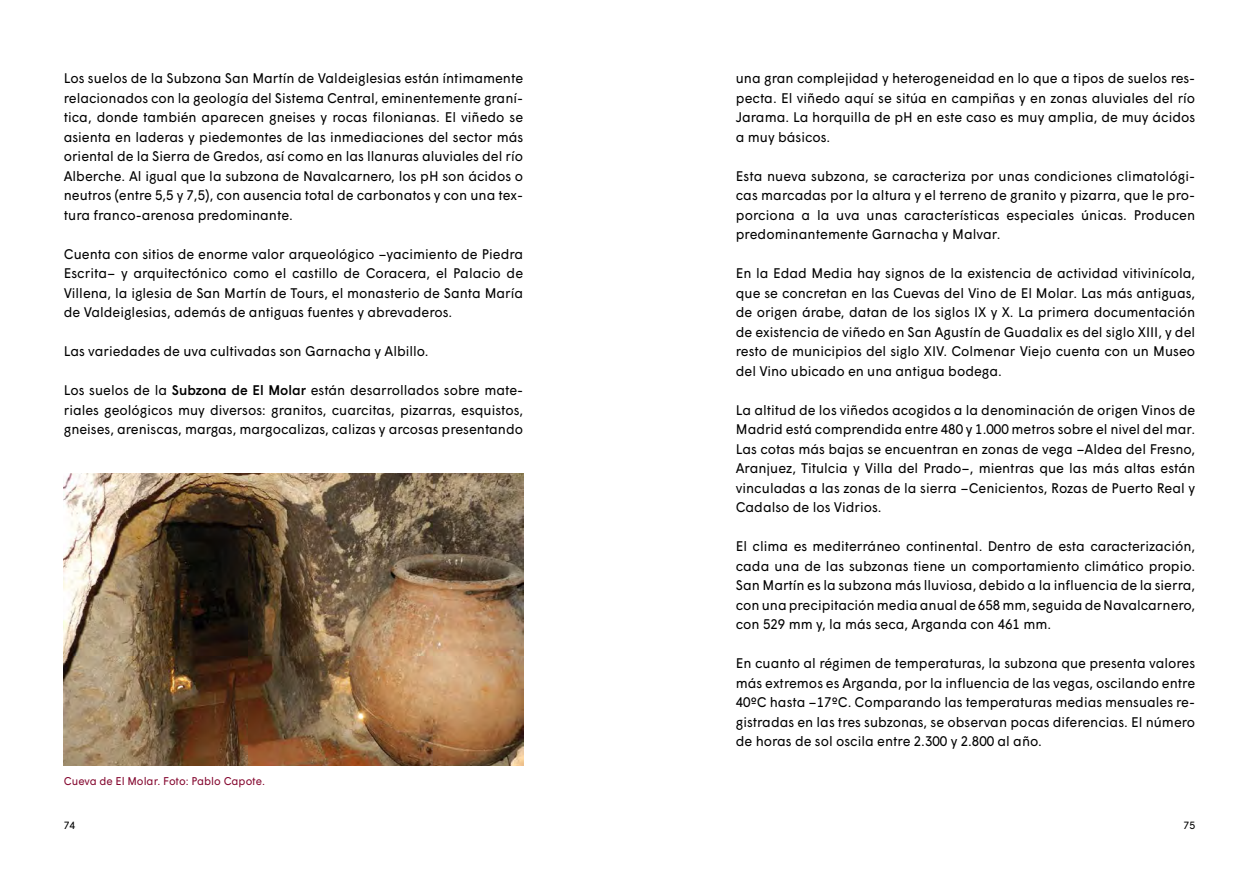
<style>
.page{position:relative;width:1259px;height:893px;background:#fff}
.page>*{position:absolute;margin:0;border:0;box-sizing:border-box;transform-origin:0 0}
.t1{font:13.95px/19.5px "Wigrum";color:#000;text-align:justify;scale:.96 1}
.t2{font:11.25px "Wigrum";color:#84072f;scale:.96 1}
.t3{font:10.5px "Wigrum";color:#000}
.s1{font-weight:500}
</style>
<div class="page">
<img style="left:64px;top:473px;width:459px;height:293px">
<p class="t1" style="left:64px;top:68px;width:480px">Los suelos de la Subzona San Martín de Valdeiglesias están íntimamente relacionados con la geología del Sistema Central, eminentemente graní&shy;tica, donde también aparecen gneises y rocas filonianas. El viñedo se asienta en laderas y piedemontes de las inmediaciones del sector más oriental de la Sierra de Gredos, así como en las llanuras aluviales del río Alberche. Al igual que la subzona de Navalcarnero, los pH son ácidos o neutros (entre 5,5 y 7,5), con ausencia total de carbonatos y con una tex&shy;tura franco-arenosa predominante.</p>
<p class="t1" style="left:64px;top:243px;width:480px">Cuenta con sitios de enorme valor arqueológico –yacimiento de Piedra Escrita– y arquitectónico como el castillo de Coracera, el Palacio de Villena, la iglesia de San Martín de Tours, el monasterio de Santa María de Valdeiglesias, además de antiguas fuentes y abrevaderos.</p>
<p class="t1" style="left:64px;top:341px;width:381px">Las variedades de uva cultivadas son Garnacha y Albillo.</p>
<p class="t1" style="left:64px;top:380px;width:480px">Los suelos de la <span class="s1">Subzona de El Molar</span> están desarrollados sobre mate&shy;riales geológicos muy diversos: granitos, cuarcitas, pizarras, esquistos, gneises, areniscas, margas, margocalizas, calizas y arcosas presentando</p>
<p class="t2" style="left:64px;top:773px;width:211px">Cueva de El Molar. Foto: Pablo Capote.</p>
<p class="t1" style="left:736px;top:68px;width:480px">una gran complejidad y heterogeneidad en lo que a tipos de suelos res&shy;pecta. El viñedo aquí se sitúa en campiñas y en zonas aluviales del río Jarama. La horquilla de pH en este caso es muy amplia, de muy ácidos a muy básicos.</p>
<p class="t1" style="left:736px;top:165px;width:480px">Esta nueva subzona, se caracteriza por unas condiciones climatológi&shy;cas marcadas por la altura y el terreno de granito y pizarra, que le pro&shy;porciona a la uva unas características especiales únicas. Producen predominantemente Garnacha y Malvar.</p>
<p class="t1" style="left:736px;top:263px;width:480px">En la Edad Media hay signos de la existencia de actividad vitivinícola, que se concretan en las Cuevas del Vino de El Molar. Las más antiguas, de origen árabe, datan de los siglos IX y X. La primera documentación de existencia de viñedo en San Agustín de Guadalix es del siglo XIII, y del resto de municipios del siglo XIV. Colmenar Viejo cuenta con un Museo del Vino ubicado en una antigua bodega.</p>
<p class="t1" style="left:736px;top:399px;width:480px">La altitud de los viñedos acogidos a la denominación de origen Vinos de Madrid está comprendida entre 480 y 1.000 metros sobre el nivel del mar.<br>Las cotas más bajas se encuentran en zonas de vega –Aldea del Fresno, Aranjuez, Titulcia y Villa del Prado–, mientras que las más altas están vinculadas a las zonas de la sierra –Cenicientos, Rozas de Puerto Real y Cadalso de los Vidrios.</p>
<p class="t1" style="left:736px;top:536px;width:480px">El clima es mediterráneo continental. Dentro de esta caracterización, cada una de las subzonas tiene un comportamiento climático propio.<br>San Martín es la subzona más lluviosa, debido a la influencia de la sierra, con una precipitación media anual de 658 mm, seguida de Navalcarnero, con 529 mm y, la más seca, Arganda con 461 mm.</p>
<p class="t1" style="left:736px;top:653px;width:480px">En cuanto al régimen de temperaturas, la subzona que presenta valores más extremos es Arganda, por la influencia de las vegas, oscilando entre 40ºC hasta –17ºC. Comparando las temperaturas medias mensuales re&shy;gistradas en las tres subzonas, se observan pocas diferencias. El número de horas de sol oscila entre 2.300 y 2.800 al año.</p>
<p class="t3" style="left:64px;top:818px;width:13px">74</p>
<p class="t3" style="left:1183px;top:818px;width:13px">75</p>
</div>
